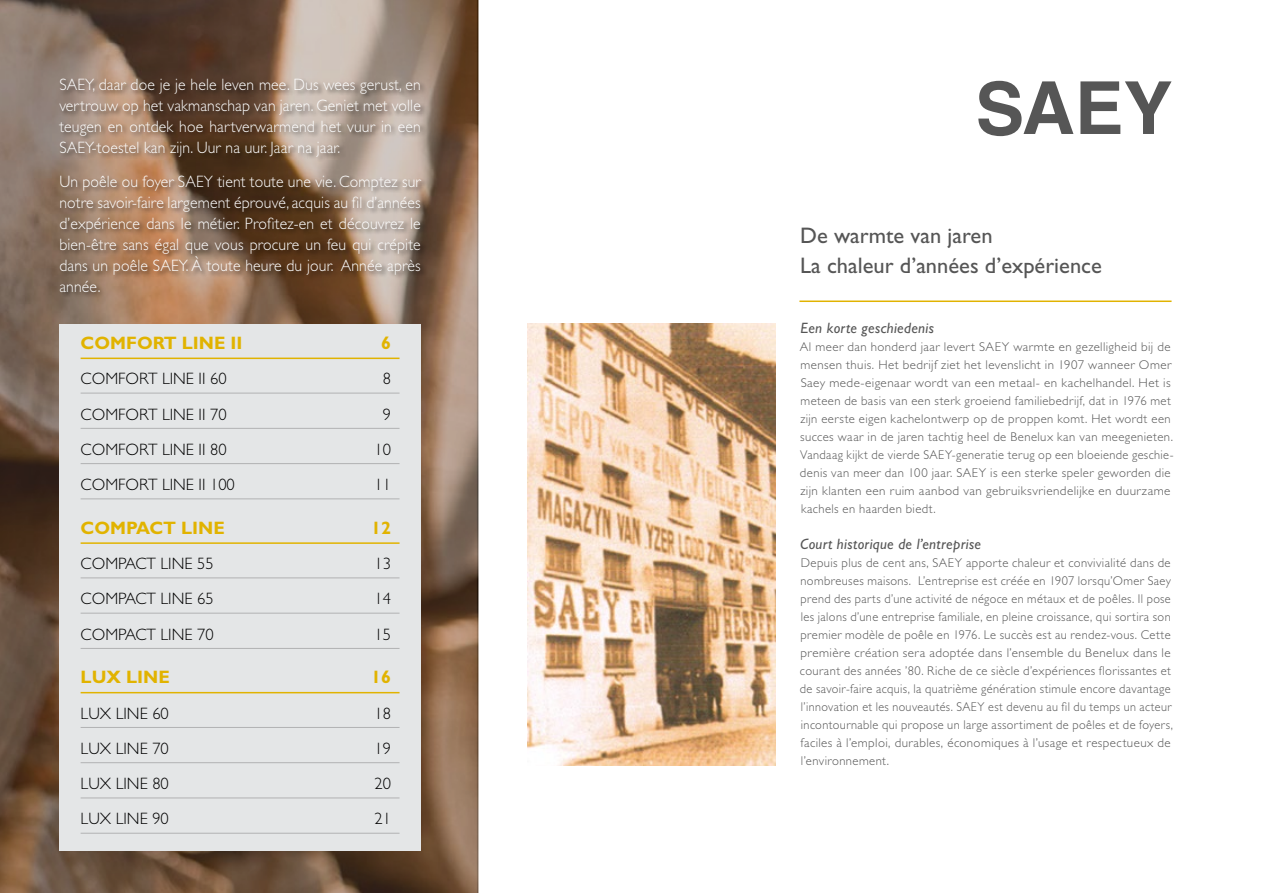
<style>
.page{position:relative;width:1263px;height:893px;background:#fff}
.page>*{position:absolute;margin:0;border:0;box-sizing:border-box;transform-origin:0 0}
.t1{font:22.5px/30px "Gill Sans Std";color:#565656}
.t2{font:700 18px "Gill Sans Std";color:#e1b300}
.t3{font:300 16.5px/21px "Gill Sans Std";letter-spacing:.01em;color:#fdfdfd;text-align:justify;scale:.95 1}
.t4{font:300 16.5px "Gill Sans Std";color:#000}
.t5{font:italic 15px "Gill Sans Std";letter-spacing:.025em;color:#565656}
.t6{font:300 12.75px/18px "Gill Sans Std";letter-spacing:.03em;color:#565656}
</style>
<div class="page">
<svg style="left:1080px;top:81px;width:91px;height:53px"></svg>
<svg style="left:978px;top:81px;width:95px;height:55px"></svg>
<img style="left:527px;top:323px;width:249px;height:442px">
<svg style="left:0;top:0;width:478px;height:893px"></svg>
<div style="left:58px;top:78px;width:370px;height:220px;background:#000;opacity:.5"></div>
<hr style="left:799px;top:300px;width:372px;height:2px;background:#e1b300">
<div style="left:59px;top:324px;width:362px;height:526px;background:#e4e6e7"></div>
<hr style="left:81px;top:358px;width:318px;height:1px;background:#e1b300">
<hr style="left:81px;top:393px;width:318px;height:1px;background:#b1b2b3">
<hr style="left:81px;top:428px;width:318px;height:1px;background:#b1b2b3">
<hr style="left:81px;top:463px;width:318px;height:1px;background:#b1b2b3">
<hr style="left:81px;top:499px;width:318px;height:1px;background:#b1b2b3">
<hr style="left:81px;top:542px;width:318px;height:2px;background:#e1b300">
<hr style="left:81px;top:578px;width:318px;height:1px;background:#b1b2b3">
<hr style="left:81px;top:613px;width:318px;height:1px;background:#b1b2b3">
<hr style="left:81px;top:648px;width:318px;height:1px;background:#b1b2b3">
<hr style="left:81px;top:692px;width:318px;height:1px;background:#e1b300">
<hr style="left:81px;top:727px;width:318px;height:1px;background:#b1b2b3">
<hr style="left:81px;top:762px;width:318px;height:1px;background:#b1b2b3">
<hr style="left:81px;top:798px;width:318px;height:1px;background:#b1b2b3">
<hr style="left:81px;top:833px;width:318px;height:1px;background:#b1b2b3">
<p class="t3" style="left:59px;top:74px;width:382px">SAEY, daar doe je je hele leven mee. Dus wees gerust, en vertrouw op het vakmanschap van jaren. Geniet met volle teugen en ontdek hoe hartverwarmend het vuur in een SAEY-toestel kan zijn. Uur na uur. Jaar na jaar.</p>
<p class="t3" style="left:59px;top:171px;width:382px">Un poêle ou foyer SAEY tient toute une vie. Comptez sur notre savoir-faire largement éprouvé, acquis au fil d’années d’expérience dans le métier. Profitez-en et découvrez le bien-être sans égal que vous procure un feu qui crépite dans un poêle SAEY. À toute heure du jour. Année après année.</p>
<h2 class="t2" style="left:81px;top:332px;width:163px">COMFORT LINE II</h2>
<h2 class="t2" style="left:381px;top:332px;width:11px">6</h2>
<p class="t4" style="left:81px;top:369px;width:147px">COMFORT LINE II 60</p>
<p class="t4" style="left:383px;top:369px;width:10px">8</p>
<p class="t4" style="left:81px;top:405px;width:147px">COMFORT LINE II 70</p>
<p class="t4" style="left:383px;top:405px;width:10px">9</p>
<p class="t4" style="left:81px;top:440px;width:147px">COMFORT LINE II 80</p>
<p class="t4" style="left:375px;top:440px;width:18px">10</p>
<p class="t4" style="left:81px;top:475px;width:156px">COMFORT LINE II 100</p>
<p class="t4" style="left:375px;top:475px;width:18px">11</p>
<h2 class="t2" style="left:81px;top:517px;width:146px">COMPACT LINE</h2>
<h2 class="t2" style="left:371px;top:517px;width:21px">12</h2>
<p class="t4" style="left:81px;top:554px;width:135px">COMPACT LINE 55</p>
<p class="t4" style="left:375px;top:554px;width:18px">13</p>
<p class="t4" style="left:81px;top:590px;width:135px">COMPACT LINE 65</p>
<p class="t4" style="left:375px;top:590px;width:18px">14</p>
<p class="t4" style="left:81px;top:625px;width:135px">COMPACT LINE 70</p>
<p class="t4" style="left:375px;top:625px;width:18px">15</p>
<h2 class="t2" style="left:81px;top:667px;width:91px">LUX LINE</h2>
<h2 class="t2" style="left:371px;top:667px;width:21px">16</h2>
<p class="t4" style="left:81px;top:704px;width:90px">LUX LINE 60</p>
<p class="t4" style="left:375px;top:704px;width:18px">18</p>
<p class="t4" style="left:81px;top:739px;width:90px">LUX LINE 70</p>
<p class="t4" style="left:375px;top:739px;width:18px">19</p>
<p class="t4" style="left:81px;top:774px;width:90px">LUX LINE 80</p>
<p class="t4" style="left:375px;top:774px;width:18px">20</p>
<p class="t4" style="left:81px;top:810px;width:90px">LUX LINE 90</p>
<p class="t4" style="left:375px;top:810px;width:18px">21</p>
<h1 class="t1" style="left:800px;top:221px;width:303px">De warmte van jaren<br>La chaleur d’années d’expérience</h1>
<p class="t5" style="left:800px;top:320px;width:135px">Een korte geschiedenis</p>
<p class="t6" style="left:800px;top:338px;width:375px">Al meer dan honderd jaar levert SAEY warmte en gezelligheid bij de mensen thuis. Het bedrijf ziet het levenslicht in 1907 wanneer Omer Saey mede-eigenaar wordt van een metaal- en kachelhandel. Het is meteen de basis van een sterk groeiend familiebedrijf, dat in 1976 met zijn eerste eigen kachelontwerp op de proppen komt. Het wordt een succes waar in de jaren tachtig heel de Benelux kan van meegenieten.<br>Vandaag kijkt de vierde SAEY-generatie terug op een bloeiende geschie&shy;denis van meer dan 100 jaar. SAEY is een sterke speler geworden die zijn klanten een ruim aanbod van gebruiksvriendelijke en duurzame kachels en haarden biedt.</p>
<p class="t5" style="left:800px;top:536px;width:182px">Court historique de l’entreprise</p>
<p class="t6" style="left:800px;top:554px;width:374px">Depuis plus de cent ans, SAEY apporte chaleur et convivialité dans de nombreuses maisons. L’entreprise est créée en 1907 lorsqu’Omer Saey prend des parts d’une activité de négoce en métaux et de poêles. Il pose les jalons d’une entreprise familiale, en pleine croissance, qui sortira son premier modèle de poêle en 1976. Le succès est au rendez-vous. Cette première création sera adoptée dans l’ensemble du Benelux dans le courant des années ’80. Riche de ce siècle d’expériences florissantes et de savoir-faire acquis, la quatrième génération stimule encore davantage l’innovation et les nouveautés. SAEY est devenu au fil du temps un acteur incontournable qui propose un large assortiment de poêles et de foyers, faciles à l’emploi, durables, économiques à l’usage et respectueux de l’environnement.</p>
</div>
